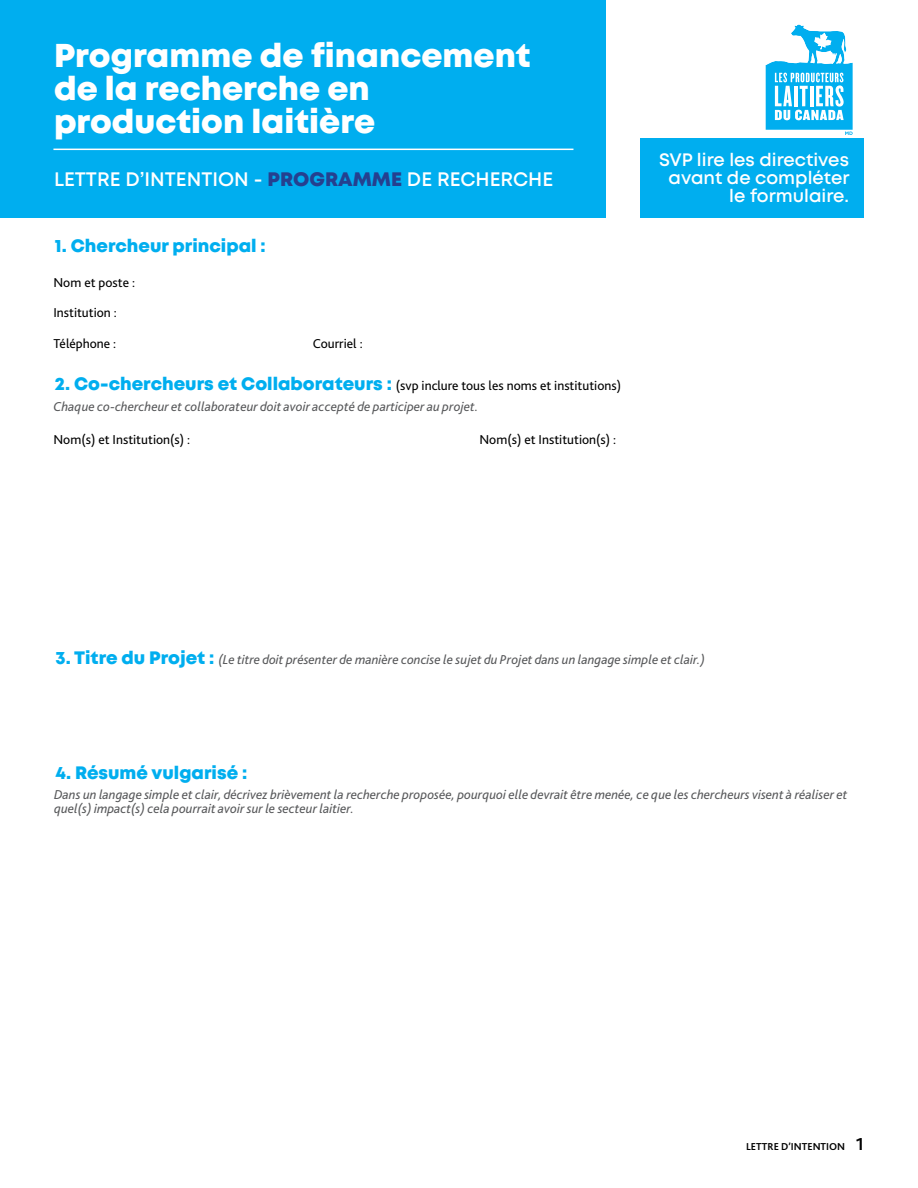
<style>
.page{position:relative;width:918px;height:1188px;background:#fff}
.page>*{position:absolute;margin:0;border:0;box-sizing:border-box;transform-origin:0 0}
.t1{font:800 33px/33px "Mont";color:#fff}
.t2{font:600 19.5px "Mont";color:#fff}
.t3{font:600 18px/18px "Mont";color:#fff;text-align:right}
.t4{font:800 18px "Mont";color:#00aeef}
.t5{font:italic 13.5px/14.2px "Bliss 2";color:#58595b}
.t6{font:13.5px "Bliss 2";color:#000}
.t7{font:700 10.5px "Bliss 2";color:#000}
.s1{font-weight:800;color:#25408f}
.s2{font-family:"Mont";font-weight:800;font-style:normal;font-size:18px;color:#00aeef}
.s3{font-style:normal;color:#000}
.s4{font-size:18px}
</style>
<div class="page">
<div style="left:0;top:0;width:605px;height:217px;background:#00aeef"></div>
<div style="left:640px;top:138px;width:224px;height:79px;background:#00aeef"></div>
<svg style="left:766px;top:24px;width:87px;height:111px"></svg>
<hr style="left:53px;top:149px;width:520px;height:1px;background:#fff">
<h1 class="t1" style="left:54px;top:40px;width:478px">Programme de financement de la recherche en production laitière</h1>
<h2 class="t2" style="left:54px;top:167px;width:501px">LETTRE D’INTENTION - <span class="s1">PROGRAMME</span> DE RECHERCHE</h2>
<h3 class="t4" style="left:55px;top:234px;width:212px">1. Chercheur principal :</h3>
<p class="t6" style="left:53px;top:274px;width:83px">Nom et poste :</p>
<p class="t6" style="left:53px;top:304px;width:65px">Institution :</p>
<p class="t6" style="left:53px;top:335px;width:64px">Téléphone :</p>
<p class="t6" style="left:313px;top:335px;width:51px">Courriel :</p>
<p class="t5" style="left:53px;top:376px;width:569px;line-height:20.2px"><span class="s2">2. Co-chercheurs et Collaborateurs :</span> <span class="s3">(svp inclure tous les noms et institutions)<br></span>Chaque co-chercheur et collaborateur doit avoir accepté de participer au projet.</p>
<p class="t6" style="left:53px;top:432px;width:138px">Nom(s) et Institution(s) :</p>
<p class="t6" style="left:479px;top:432px;width:138px">Nom(s) et Institution(s) :</p>
<h3 class="t3" style="left:659px;top:151px;width:192px">SVP lire les directives avant de compléter le formulaire.</h3>
<p class="t5" style="left:56px;top:652px;width:651px"><span class="s2">3. Titre du Projet :</span> (Le titre doit présenter de manière concise le sujet du Projet dans un langage simple et clair.)</p>
<h3 class="t4" style="left:56px;top:761px;width:193px">4. Résumé vulgarisé :</h3>
<p class="t5" style="left:54px;top:787px;width:795px">Dans un langage simple et clair, décrivez brièvement la recherche proposée, pourquoi elle devrait être menée, ce que les chercheurs visent à réaliser et quel(s) impact(s) cela pourrait avoir sur le secteur laitier.</p>
<p class="t7" style="left:746px;top:1140px;width:119px">LETTRE D’INTENTION <span class="s4">1</span></p>
</div>
